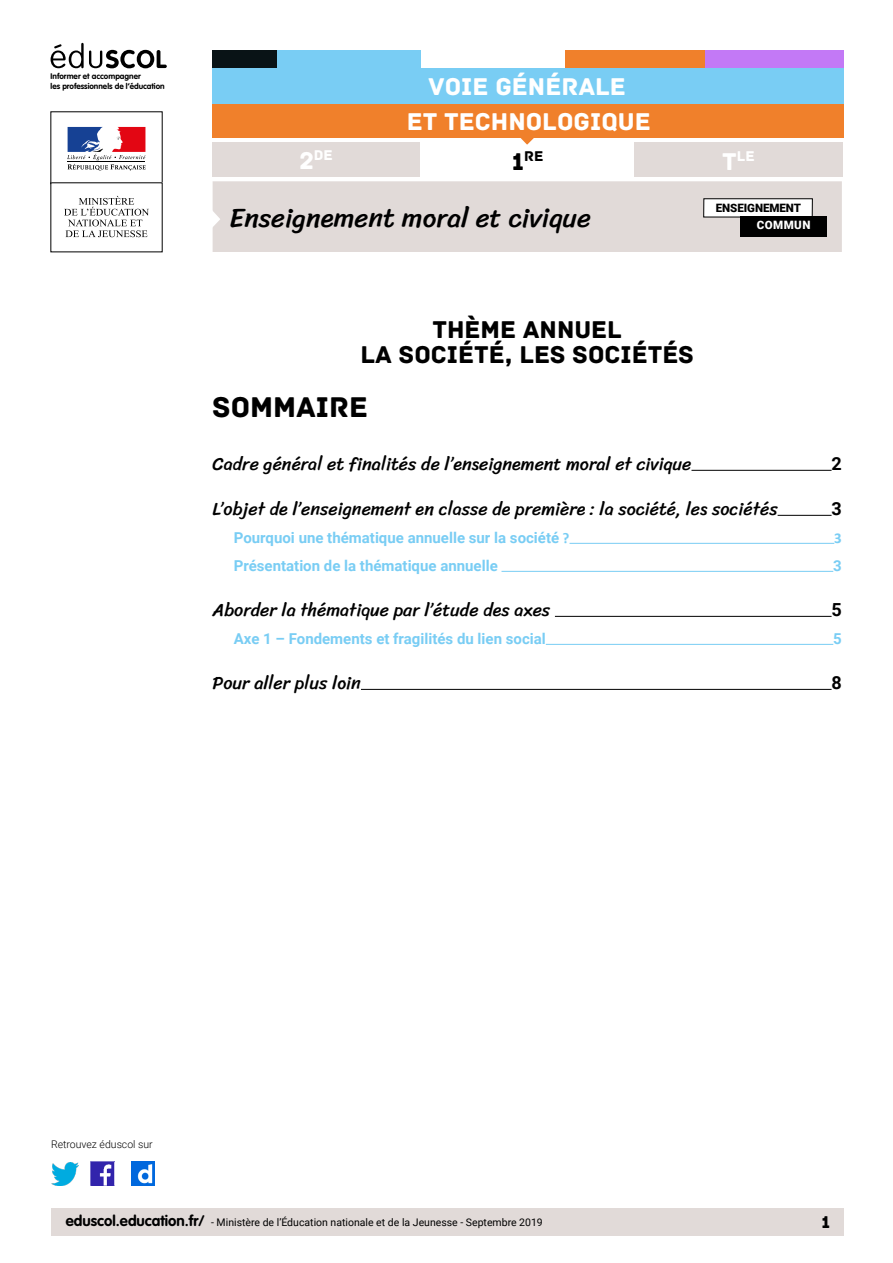
<style>
.page{position:relative;width:893px;height:1263px;background:#fff}
.page>*{position:absolute;margin:0;border:0;box-sizing:border-box;transform-origin:0 0}
.t1{font:30px "Archive";color:#000}
.t2{font:27px "Sriracha";color:#000}
.t3{font:25.5px/25.2px "Archive";color:#000;text-align:center}
.t4{font:25.5px/34.8px "Archive";color:#fff;text-align:center}
.t5{font:18px "Sriracha";color:#000}
.t6{font:700 18px "Roboto";color:#000}
.t7{font:18px "Archive";color:#000}
.t8{font:700 15px "Roboto";color:#79cdf4}
.t9{font:700 15px "Calibri";color:#79cdf4}
.t10{font:14.85px "Archive";color:#fff}
.t11{font:14.85px "Archive";color:#000}
.t12{font:900 11.55px "Roboto";letter-spacing:-.005em;color:#000}
.t13{font:900 11.55px "Roboto";letter-spacing:.035em;color:#fff}
.t14{font:10.5px "Roboto";color:#000}
.t15{font:300 10.5px "Roboto";color:#000}
.t16{font:700 8.1px/9.8px "VAG Rounded Std";color:#000}
.s1{font-size:25.5px}
.s2{font-family:"Calibri"}
.s3{font-family:"VAG Rounded Std";font-weight:700;font-size:15px}
</style>
<div class="page">
<div style="left:51px;top:1209px;width:792px;height:27px;background:#e1dad8"></div>
<img style="left:91px;top:1162px;width:23px;height:23px">
<img style="left:51px;top:1163px;width:28px;height:22px">
<img style="left:132px;top:1162px;width:22px;height:23px">
<svg style="left:509px;top:137px;width:41px;height:8px"></svg>
<div style="left:213px;top:143px;width:207px;height:34px;background:#e1dad8"></div>
<div style="left:634px;top:143px;width:209px;height:34px;background:#e1dad8"></div>
<div style="left:213px;top:68px;width:630px;height:36px;background:#79cdf4"></div>
<div style="left:277px;top:50px;width:143px;height:18px;background:#79cdf4"></div>
<div style="left:213px;top:50px;width:64px;height:18px;background:#091316"></div>
<div style="left:704px;top:50px;width:139px;height:18px;background:#c379f6"></div>
<div style="left:565px;top:50px;width:140px;height:18px;background:#f0802b"></div>
<svg style="left:212px;top:181px;width:630px;height:71px;background:#e0dad8"></svg>
<div style="left:740px;top:217px;width:87px;height:20px;background:#000"></div>
<svg style="left:67px;top:127px;width:79px;height:44px"></svg>
<hr style="left:67px;top:161px;width:78px;height:1px;background:#000">
<svg style="left:64px;top:196px;width:85px;height:41px"></svg>
<svg style="left:51px;top:43px;width:116px;height:25px"></svg>
<div style="left:213px;top:104px;width:631px;height:33px;background:#f0802b"></div>
<hr style="left:691px;top:470px;width:141px;height:1px;background:#000">
<hr style="left:778px;top:515px;width:54px;height:1px;background:#000">
<hr style="left:569px;top:543px;width:265px;height:1px;background:#79cdf4">
<hr style="left:501px;top:571px;width:332px;height:1px;background:#79cdf4">
<hr style="left:555px;top:616px;width:277px;height:1px;background:#000">
<hr style="left:546px;top:644px;width:287px;height:1px;background:#79cdf4">
<hr style="left:361px;top:689px;width:471px;height:1px;background:#000">
<p class="t16" style="left:51px;top:71px;width:116px">Informer et accompagner<br>les professionnels de l’éducation</p>
<h3 class="t4" style="left:407px;top:69px;width:245px">VOIE GÉNÉRALE<br>ET TECHNOLOGIQUE</h3>
<p class="t10" style="left:300px;top:147px;width:35px"><span class="s1">2</span>DE</p>
<p class="t11" style="left:512px;top:148px;width:33px"><span class="s1">1</span>RE</p>
<p class="t10" style="left:722px;top:148px;width:34px"><span class="s1">T</span>LE</p>
<h2 class="t2" style="left:229px;top:202px;width:363px">Enseignement moral et civique</h2>
<p class="t12" style="left:716px;top:200px;width:87px">ENSEIGNEMENT</p>
<p class="t13" style="left:757px;top:217px;width:55px">COMMUN</p>
<h3 class="t3" style="left:360px;top:317px;width:335px">THÈME ANNUEL<br>LA SOCIÉTÉ, LES SOCIÉTÉS</h3>
<h1 class="t1" style="left:213px;top:389px;width:157px">SOMMAIRE</h1>
<p class="t5" style="left:213px;top:454px;width:480px">Cadre général et finalités de l’enseignement moral et civique</p>
<p class="t6" style="left:832px;top:451px;width:12px">2</p>
<p class="t5" style="left:213px;top:499px;width:567px">L’objet de l’enseignement en classe de première : la société, les sociétés</p>
<p class="t6" style="left:832px;top:496px;width:12px">3</p>
<p class="t8" style="left:234px;top:527px;width:337px">Pourquoi une thématique annuelle sur la société <span class="s2">?</span></p>
<p class="t9" style="left:834px;top:529px;width:9px">3</p>
<p class="t8" style="left:234px;top:555px;width:265px">Présentation de la thématique annuelle</p>
<p class="t8" style="left:833px;top:555px;width:10px">3</p>
<p class="t5" style="left:213px;top:600px;width:339px">Aborder la thématique par l’étude des axes</p>
<p class="t6" style="left:832px;top:597px;width:12px">5</p>
<p class="t8" style="left:234px;top:628px;width:313px">Axe 1 – Fondements et fragilités du lien social</p>
<p class="t8" style="left:833px;top:628px;width:10px">5</p>
<p class="t5" style="left:213px;top:673px;width:150px">Pour aller plus loin</p>
<p class="t6" style="left:832px;top:670px;width:12px">8</p>
<p class="t15" style="left:51px;top:1137px;width:103px">Retrouvez éduscol sur</p>
<p class="t14" style="left:66px;top:1215px;width:478px"><span class="s3">eduscol.education.fr/</span> - Ministère de l’Éducation nationale et de la Jeunesse - Septembre 2019</p>
<p class="t7" style="left:821px;top:1211px;width:10px">1</p>
</div>
